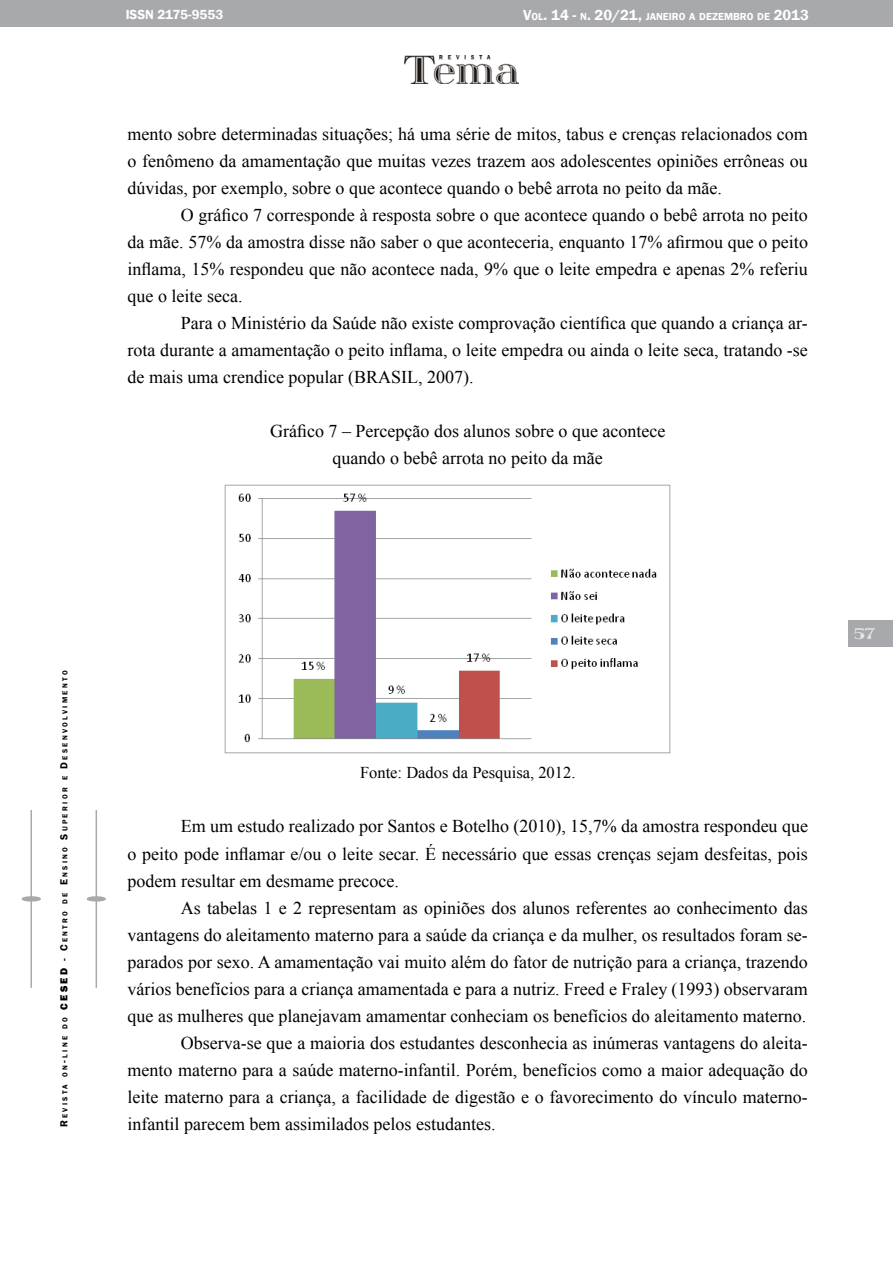
<style>
.page{position:relative;width:893px;height:1263px;background:#fff}
.page>*{position:absolute;margin:0;border:0;box-sizing:border-box;transform-origin:0 0}
.t1{font:18px/27px "Times New Roman";color:#000;text-align:justify}
.t2{font:18px "itsadzoke S01";color:#fff}
.t3{font:16.5px "Times New Roman";color:#000}
.t4{font:600 13.5px "Franklin Gothic";color:#fff}
.t5{font:600 10.5px "Franklin Gothic";color:#fff}
.t6{font:600 7.35px "Franklin Gothic";letter-spacing:.315em;color:#000}
.s1{font-size:15px}
.s2{font-size:10.5px}
.s3{font-weight:800;font-size:10.5px}
</style>
<div class="page">
<div style="left:0;top:0;width:893px;height:26px;background:#a7a9ac"></div>
<img style="left:405px;top:55px;width:114px;height:29px">
<div style="left:848px;top:621px;width:45px;height:26px;background:#a7a9ac"></div>
<hr style="left:87px;top:897px;width:18px;height:4px;background:#a7a9ac;border-radius:50%">
<div style="left:87px;top:896px;width:19px;height:5px;border:2px solid #a7a9ac;border-radius:50%"></div>
<hr style="left:96px;top:810px;width:1px;height:178px;background:#a7a9ac">
<hr style="left:22px;top:897px;width:18px;height:4px;background:#a7a9ac;border-radius:50%">
<div style="left:22px;top:896px;width:19px;height:5px;border:2px solid #a7a9ac;border-radius:50%"></div>
<hr style="left:31px;top:810px;width:1px;height:178px;background:#a7a9ac">
<img style="left:225px;top:485px;width:446px;height:268px">
<p class="t4" style="left:126px;top:6px;width:99px">ISSN 2175-9553</p>
<p class="t5" style="left:523px;top:10px;width:287px"><span class="s1">V</span>OL<span class="s1">. 14 -</span> N<span class="s1">. 20/21,</span> JANEIRO A DEZEMBRO DE <span class="s1">2013</span></p>
<p class="t1" style="left:128px;top:120px;width:682px">mento sobre determinadas situações; há uma série de mitos, tabus e crenças relacionados com o fenômeno da amamentação que muitas vezes trazem aos adolescentes opiniões errôneas ou dúvidas, por exemplo, sobre o que acontece quando o bebê arrota no peito da mãe.</p>
<p class="t1" style="left:128px;top:201px;width:682px;text-indent:53px">O gráfico 7 corresponde à resposta sobre o que acontece quando o bebê arrota no peito da mãe. 57% da amostra disse não saber o que aconteceria, enquanto 17% afirmou que o peito inflama, 15% respondeu que não acontece nada, 9% que o leite empedra e apenas 2% referiu que o leite seca.</p>
<p class="t1" style="left:128px;top:309px;width:682px;text-indent:53px">Para o Ministério da Saúde não existe comprovação científica que quando a criança ar&shy;rota durante a amamentação o peito inflama, o leite empedra ou ainda o leite seca, tratando -se de mais uma crendice popular (BRASIL, 2007).</p>
<p class="t1" style="left:270px;top:417px;width:397px;text-align:center">Gráfico 7 – Percepção dos alunos sobre o que acontece quando o bebê arrota no peito da mãe</p>
<p class="t6" style="left:60px;top:1127px;width:458px;rotate:-90deg"><span class="s2">R</span> EVISTA ON<span class="s2">-</span>LINE DO <span class="s3">CESED</span> <span class="s2">- C</span>ENTRO DE <span class="s2">E</span> NSINO <span class="s2">S</span>UPERIOR E <span class="s2">D</span> ESENVOLVIMENTO</p>
<p class="t2" style="left:855px;top:621px;width:22px">57</p>
<p class="t3" style="left:360px;top:762px;width:217px">Fonte: Dados da Pesquisa, 2012.</p>
<p class="t1" style="left:128px;top:813px;width:682px;text-indent:53px">Em um estudo realizado por Santos e Botelho (2010), 15,7% da amostra respondeu que o peito pode inflamar e/ou o leite secar. É necessário que essas crenças sejam desfeitas, pois podem resultar em desmame precoce.</p>
<p class="t1" style="left:181px;top:894px;width:629px">As tabelas 1 e 2 representam as opiniões dos alunos referentes ao conhecimento das</p>
<p class="t1" style="left:128px;top:921px;width:682px">vantagens do aleitamento materno para a saúde da criança e da mulher, os resultados foram se-</p>
<p class="t1" style="left:128px;top:948px;width:682px">parados por sexo. A amamentação vai muito além do fator de nutrição para a criança, trazendo</p>
<p class="t1" style="left:128px;top:975px;width:682px">vários benefícios para a criança amamentada e para a nutriz. Freed e Fraley (1993) observaram</p>
<p class="t1" style="left:128px;top:1002px;width:680px">que as mulheres que planejavam amamentar conheciam os benefícios do aleitamento materno.</p>
<p class="t1" style="left:181px;top:1029px;width:629px">Observa-se que a maioria dos estudantes desconhecia as inúmeras vantagens do aleita-</p>
<p class="t1" style="left:128px;top:1056px;width:682px">mento materno para a saúde materno-infantil. Porém, benefícios como a maior adequação do</p>
<p class="t1" style="left:128px;top:1083px;width:682px">leite materno para a criança, a facilidade de digestão e o favorecimento do vínculo materno-</p>
<p class="t1" style="left:128px;top:1110px;width:369px">infantil parecem bem assimilados pelos estudantes.</p>
</div>
